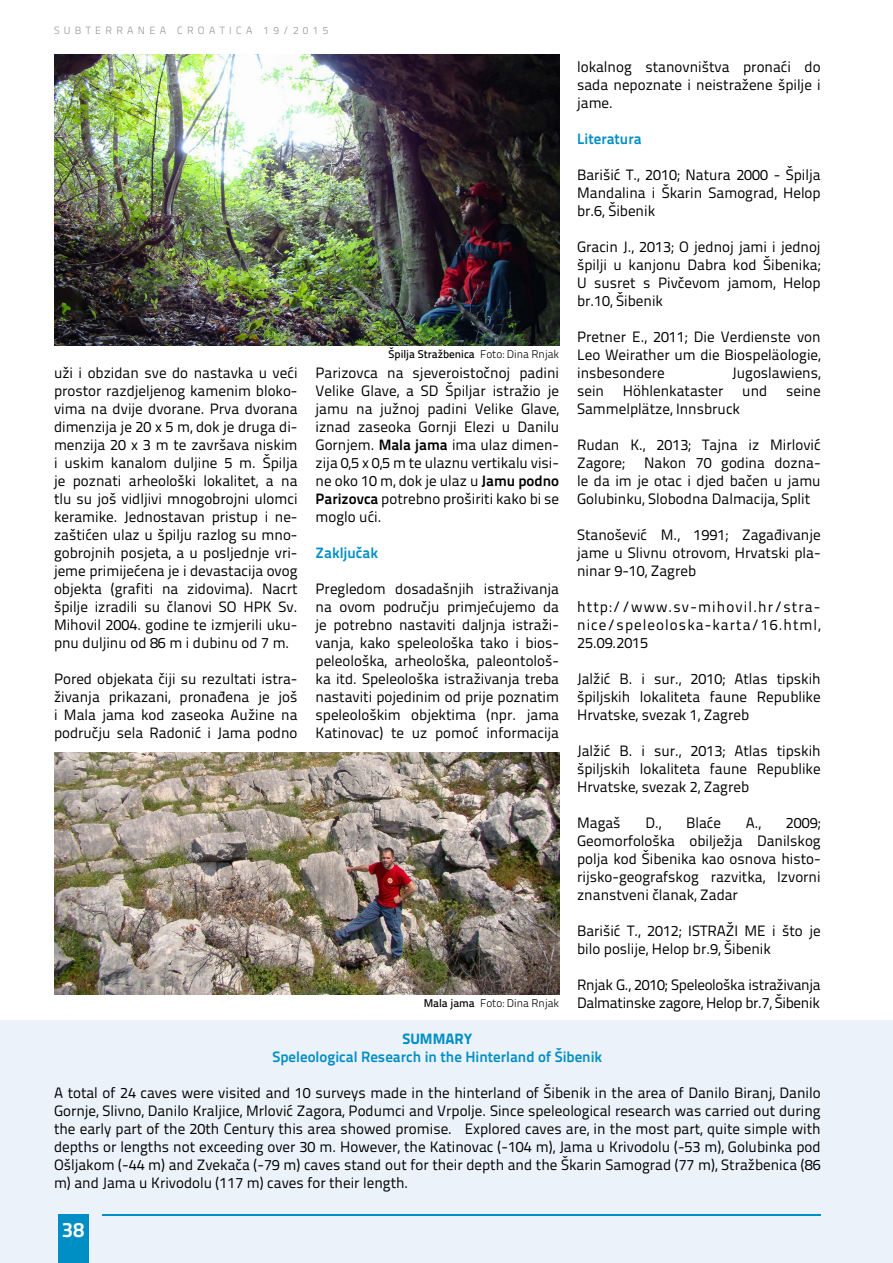
<style>
.page{position:relative;width:893px;height:1263px;background:#fff}
.page>*{position:absolute;margin:0;border:0;box-sizing:border-box;transform-origin:0 0}
.t1{font:21px "Titillium Maps 29 L 800 wt";color:#fff}
.t2{font:15px/18px "Titillium Text 22 L 400 wt";color:#000;text-align:justify}
.t3{font:15px/18px "Titillium Text 22 L 400 wt";letter-spacing:-.02em;color:#000}
.t4{font:15px "Titillium Text 22 L 800 wt";color:#008fc5}
.t5{font:15px "Titillium Text 22 L 999 wt";color:#008fc5}
.t6{font:11.25px "Titillium Text 22 L 600 wt";color:#000}
.t7{font:11.25px "Titillium Text 22 L 250 wt";color:#000}
.t8{font:10.5px "Titillium Text 22 L 250 wt";letter-spacing:.41em;color:#939598}
.s1{font-family:"Titillium Text 22 L 250 wt"}
.s2{font-family:"Titillium Text 22 L 800 wt"}
.s3{font-family:"Titillium Text 22 L 600 wt"}
</style>
<div class="page">
<div style="left:0;top:1020px;width:893px;height:243px;background:#ecf2fa"></div>
<img style="left:54px;top:54px;width:505px;height:291px">
<img style="left:54px;top:753px;width:505px;height:241px">
<div style="left:58px;top:1214px;width:30px;height:49px;background:#008fc5"></div>
<hr style="left:102px;top:1214px;width:719px;height:1px;background:#008fc5">
<p class="t8" style="left:54px;top:23px;width:276px">SUBTERRANEA CROATICA 19/2015</p>
<p class="t6" style="left:389px;top:345px;width:172px">Špilja Stražbenica <span class="s1">Foto: Dina Rnjak</span></p>
<p class="t2" style="left:54px;top:363px;width:245px">uži i obzidan sve do nastavka u veći prostor razdjeljenog kamenim bloko&shy;vima na dvije dvorane. Prva dvorana dimenzija je 20 x 5 m, dok je druga di&shy;menzija 20 x 3 m te završava niskim i uskim kanalom duljine 5 m. Špilja je poznati arheološki lokalitet, a na tlu su još vidljivi mnogobrojni ulomci keramike. Jednostavan pristup i ne&shy;zaštićen ulaz u špilju razlog su mno&shy;gobrojnih posjeta, a u posljednje vri&shy;jeme primijećena je i devastacija ovog objekta (grafiti na zidovima). Nacrt špilje izradili su članovi SO HPK Sv.<br>Mihovil 2004. godine te izmjerili uku&shy;pnu duljinu od 86 m i dubinu od 7 m.</p>
<p class="t2" style="left:54px;top:669px;width:245px">Pored objekata čiji su rezultati istra&shy;živanja prikazani, pronađena je još i Mala jama kod zaseoka Aužine na području sela Radonić i Jama podno</p>
<p class="t2" style="left:316px;top:363px;width:245px">Parizovca na sjeveroistočnoj padini Velike Glave, a SD Špiljar istražio je jamu na južnoj padini Velike Glave, iznad zaseoka Gornji Elezi u Danilu Gornjem. <span class="s2">Mala jama</span> ima ulaz dimen&shy;zija 0,5 x 0,5 m te ulaznu vertikalu visi&shy;ne oko 10 m, dok je ulaz u <span class="s2">Jamu podno Parizovca</span> potrebno proširiti kako bi se moglo ući.</p>
<p class="t4" style="left:316px;top:541px;width:64px">Zaključak</p>
<p class="t2" style="left:316px;top:579px;width:245px">Pregledom dosadašnjih istraživanja na ovom području primjećujemo da je potrebno nastaviti daljnja istraži&shy;vanja, kako speleološka tako i bios&shy;peleološka, arheološka, paleontološ&shy;ka itd. Speleološka istraživanja treba nastaviti pojedinim od prije poznatim speleološkim objektima (npr. jama Katinovac) te uz pomoć informacija</p>
<p class="t7" style="left:424px;top:994px;width:137px"><span class="s3">Mala jama</span> Foto: Dina Rnjak</p>
<p class="t2" style="left:577px;top:57px;width:245px">lokalnog stanovništva pronaći do sada nepoznate i neistražene špilje i jame.</p>
<p class="t4" style="left:577px;top:127px;width:66px">Literatura</p>
<p class="t2" style="left:577px;top:165px;width:245px">Barišić T., 2010; Natura 2000 - Špilja Mandalina i Škarin Samograd, Helop br.6, Šibenik</p>
<p class="t2" style="left:577px;top:237px;width:245px">Gracin J., 2013; O jednoj jami i jednoj špilji u kanjonu Dabra kod Šibenika; U susret s Pivčevom jamom, Helop br.10, Šibenik</p>
<p class="t2" style="left:577px;top:327px;width:245px">Pretner E., 2011; Die Verdienste von Leo Weirather um die Biospeläologie, insbesondere</p>
<p class="t2" style="left:577px;top:363px;width:245px;text-indent:155px">Jugoslawiens, sein Höhlenkataster und seine Sammelplätze, Innsbruck</p>
<p class="t2" style="left:577px;top:435px;width:245px">Rudan K., 2013; Tajna iz Mirlović<br>Zagore;</p>
<p class="t2" style="left:577px;top:453px;width:245px;text-indent:67px">Nakon 70 godina dozna&shy;le da im je otac i djed bačen u jamu Golubinku, Slobodna Dalmacija, Split</p>
<p class="t2" style="left:577px;top:525px;width:245px">Stanošević M., 1991; Zagađivanje jame u Slivnu otrovom, Hrvatski pla&shy;ninar 9-10, Zagreb</p>
<p class="t2" style="left:577px;top:597px;width:245px">http://www.sv-mihovil.hr/stra&shy;nice/speleoloska-karta/16.html, 25.09.2015</p>
<p class="t2" style="left:577px;top:669px;width:245px">Jalžić B. i sur., 2010; Atlas tipskih špiljskih lokaliteta faune Republike Hrvatske, svezak 1, Zagreb</p>
<p class="t2" style="left:577px;top:741px;width:245px">Jalžić B. i sur., 2013; Atlas tipskih špiljskih lokaliteta faune Republike Hrvatske, svezak 2, Zagreb</p>
<p class="t2" style="left:577px;top:813px;width:45px">Magaš</p>
<p class="t2" style="left:645px;top:813px;width:17px">D.,</p>
<p class="t2" style="left:686px;top:813px;width:36px">Blaće</p>
<p class="t2" style="left:746px;top:813px;width:17px">A.,</p>
<p class="t2" style="left:577px;top:813px;width:245px;text-indent:209px">2009; Geomorfološka obilježja Danilskog polja kod Šibenika kao osnova histo&shy;rijsko-geografskog razvitka, Izvorni znanstveni članak, Zadar</p>
<p class="t2" style="left:577px;top:921px;width:245px">Barišić T., 2012; ISTRAŽI ME i što je bilo poslije, Helop br.9, Šibenik</p>
<p class="t3" style="left:577px;top:975px;width:245px">Rnjak G., 2010; Speleološka istraživanja<br>Dalmatinske zagore, Helop br.7, Šibenik</p>
<p class="t5" style="left:402px;top:1027px;width:71px">SUMMARY</p>
<p class="t4" style="left:272px;top:1045px;width:331px">Speleological Research in the Hinterland of Šibenik</p>
<p class="t2" style="left:54px;top:1083px;width:768px">A total of 24 caves were visited and 10 surveys made in the hinterland of Šibenik in the area of Danilo Biranj, Danilo Gornje, Slivno, Danilo Kraljice, Mrlović Zagora, Podumci and Vrpolje. Since speleological research was carried out during the early part of the 20th Century this area showed promise. Explored caves are, in the most part, quite simple with depths or lengths not exceeding over 30 m. However, the Katinovac (-104 m), Jama u Krivodolu (-53 m), Golubinka pod Ošljakom (-44 m) and Zvekača (-79 m) caves stand out for their depth and the Škarin Samograd (77 m), Stražbenica (86 m) and Jama u Krivodolu (117 m) caves for their length.</p>
<h1 class="t1" style="left:62px;top:1213px;width:24px">38</h1>
</div>
